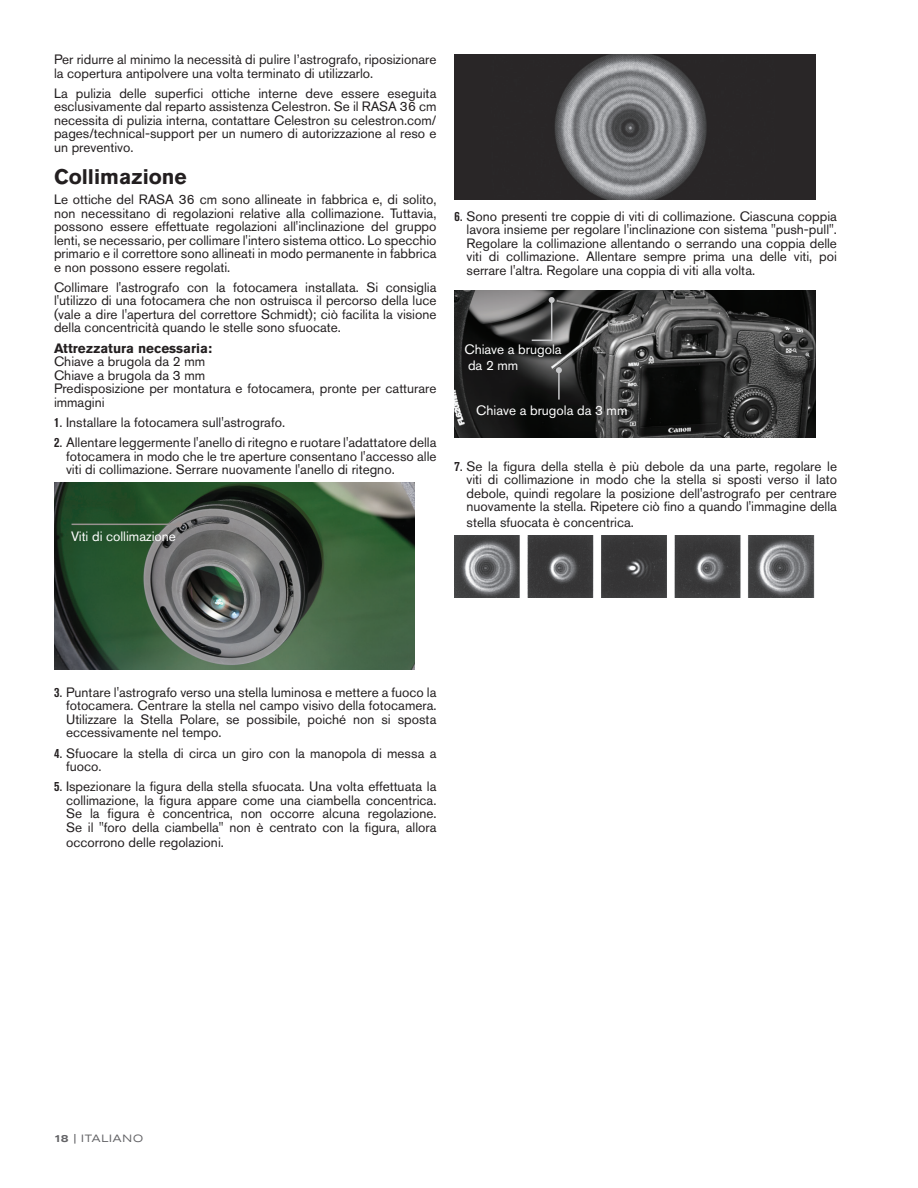
<style>
.page{position:relative;width:918px;height:1188px;background:#fff}
.page>*{position:absolute;margin:0;border:0;box-sizing:border-box;transform-origin:0 0}
.t1{font:700 21px "Akzidenz Grotesk Pro";color:#231f20}
.t2{font:13.5px/13.5px "Akzidenz Grotesk Pro";color:#231f20;text-align:justify}
.t3{font:13.5px/15.5px "Akzidenz Grotesk Pro";color:#fff}
.t4{font:700 13.5px "Akzidenz Grotesk Pro";color:#231f20}
.t5{font:expanded 10.5px "Akzidenz Grotesk Pro";letter-spacing:.08em;color:#636366}
.s1{font-weight:700;font-stretch:condensed}
.s2{font-weight:500}
</style>
<div class="page">
<img style="left:54px;top:483px;width:361px;height:187px">
<hr style="left:72px;top:524px;width:107px;height:1px;background:#999190">
<svg style="left:176px;top:521px;width:6px;height:6px"></svg>
<img style="left:454px;top:54px;width:362px;height:146px">
<img style="left:454px;top:290px;width:362px;height:147px">
<img style="left:454px;top:536px;width:360px;height:62px">
<hr style="left:558px;top:370px;width:2px;height:30px;background:#c7c8ca">
<svg style="left:556px;top:367px;width:6px;height:6px"></svg>
<svg style="left:532px;top:340px;width:20px;height:1px"></svg>
<hr style="left:551px;top:300px;width:1px;height:40px;background:#c7c8ca">
<svg style="left:549px;top:297px;width:6px;height:6px"></svg>
<p class="t2" style="left:54px;top:53px;width:384px">Per ridurre al minimo la necessità di pulire l’astrografo, riposizionare la copertura antipolvere una volta terminato di utilizzarlo.</p>
<p class="t2" style="left:54px;top:86px;width:384px">La pulizia delle superfici ottiche interne deve essere eseguita esclusivamente dal reparto assistenza Celestron. Se il RASA 36 cm necessita di pulizia interna, contattare Celestron su celestron.com/ pages/technical-support per un numero di autorizzazione al reso e un preventivo.</p>
<h1 class="t1" style="left:54px;top:163px;width:134px">Collimazione</h1>
<p class="t2" style="left:54px;top:193px;width:384px">Le ottiche del RASA 36 cm sono allineate in fabbrica e, di solito, non necessitano di regolazioni relative alla collimazione. Tuttavia, possono essere effettuate regolazioni all'inclinazione del gruppo lenti, se necessario, per collimare l'intero sistema ottico. Lo specchio primario e il correttore sono allineati in modo permanente in fabbrica e non possono essere regolati.</p>
<p class="t2" style="left:54px;top:280px;width:384px">Collimare l'astrografo con la fotocamera installata. Si consiglia l'utilizzo di una fotocamera che non ostruisca il percorso della luce (vale a dire l'apertura del correttore Schmidt); ciò facilita la visione della concentricità quando le stelle sono sfuocate.</p>
<p class="t4" style="left:54px;top:339px;width:160px">Attrezzatura necessaria:</p>
<p class="t2" style="left:54px;top:355px;width:384px;text-align:left">Chiave a brugola da 2 mm<br>Chiave a brugola da 3 mm<br>Predisposizione per montatura e fotocamera, pronte per catturare immagini</p>
<p class="t2" style="left:54px;top:415px;width:233px"><span class="s1">1</span>. Installare la fotocamera sull'astrografo.</p>
<p class="t2" style="left:66px;top:436px;width:372px;text-indent:-12px"><span class="s1">2</span>. Allentare leggermente l'anello di ritegno e ruotare l'adattatore della fotocamera in modo che le tre aperture consentano l'accesso alle viti di collimazione. Serrare nuovamente l'anello di ritegno.</p>
<p class="t3" style="left:71px;top:528px;width:106px">Viti di collimazione</p>
<p class="t2" style="left:467px;top:209px;width:372px;text-indent:-12px"><span class="s1">6</span>. Sono presenti tre coppie di viti di collimazione. Ciascuna coppia lavora insieme per regolare l'inclinazione con sistema "push-pull".<br>Regolare la collimazione allentando o serrando una coppia delle viti di collimazione. Allentare sempre prima una delle viti, poi serrare l'altra. Regolare una coppia di viti alla volta.</p>
<p class="t3" style="left:464px;top:342px;width:99px">Chiave a brugola da 2 mm</p>
<p class="t3" style="left:476px;top:403px;width:153px">Chiave a brugola da 3 mm</p>
<p class="t2" style="left:467px;top:459px;width:372px;text-indent:-12px"><span class="s1">7</span>. Se la figura della stella è più debole da una parte, regolare le viti di collimazione in modo che la stella si sposti verso il lato debole, quindi regolare la posizione dell'astrografo per centrare nuovamente la stella. Ripetere ciò fino a quando l'immagine della</p>
<p class="t2" style="left:467px;top:515px;width:169px">stella sfuocata è concentrica.</p>
<p class="t2" style="left:66px;top:685px;width:372px;text-indent:-12px"><span class="s1">3</span>. Puntare l'astrografo verso una stella luminosa e mettere a fuoco la fotocamera. Centrare la stella nel campo visivo della fotocamera.<br>Utilizzare la Stella Polare, se possibile, poiché non si sposta eccessivamente nel tempo.</p>
<p class="t2" style="left:66px;top:746px;width:372px;text-indent:-12px"><span class="s1">4</span>. Sfuocare la stella di circa un giro con la manopola di messa a fuoco.</p>
<p class="t2" style="left:66px;top:780px;width:372px;text-indent:-12px"><span class="s1">5</span>. Ispezionare la figura della stella sfuocata. Una volta effettuata la collimazione, la figura appare come una ciambella concentrica.<br>Se la figura è concentrica, non occorre alcuna regolazione.<br>Se il "foro della ciambella" non è centrato con la figura, allora</p>
<p class="t2" style="left:66px;top:836px;width:159px">occorrono delle regolazioni.</p>
<p class="t5" style="left:54px;top:1131px;width:91px"><span class="s2">18</span> | ITALIANO</p>
</div>
